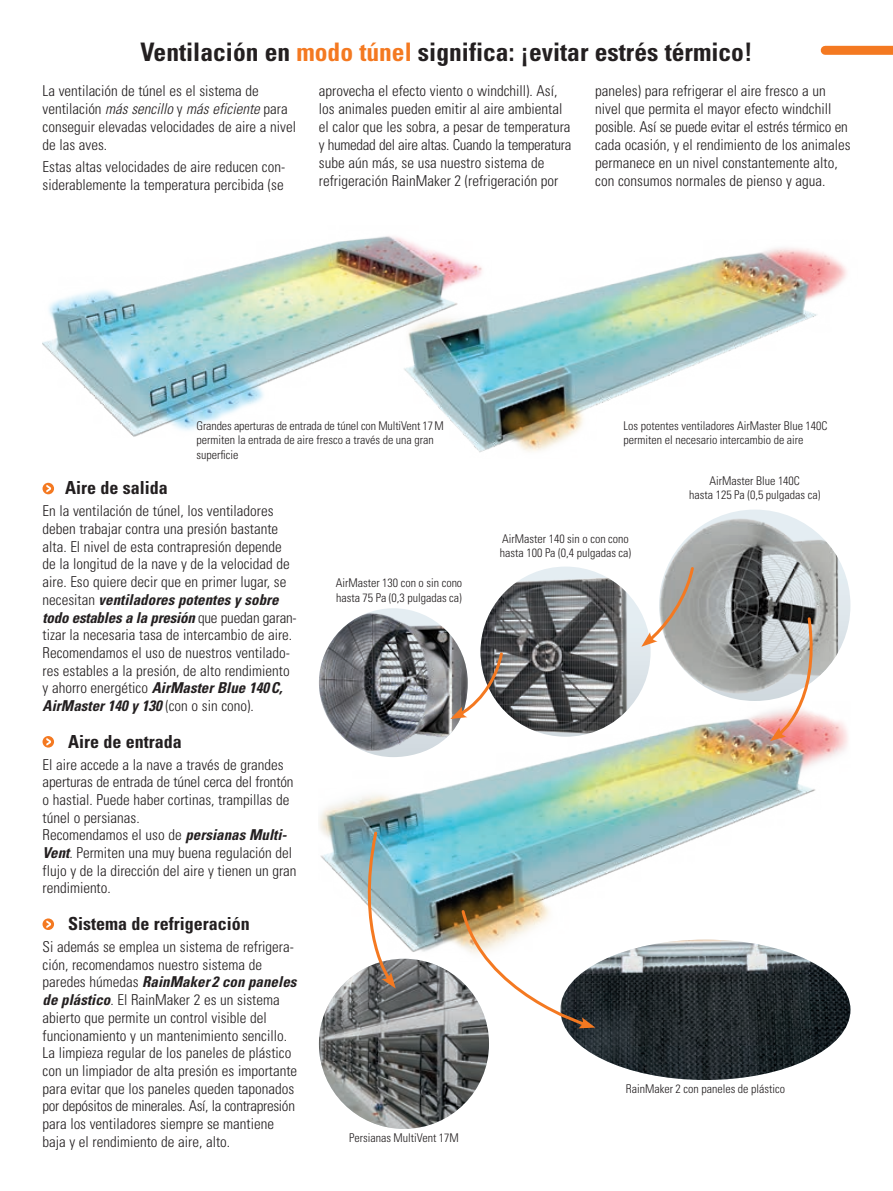
<style>
.page{position:relative;width:893px;height:1191px;background:#fff}
.page>*{position:absolute;margin:0;border:0;box-sizing:border-box;transform-origin:0 0}
.t1{font:700 condensed 25.5px "Univers LT Std";color:#231f20}
.t2{font:700 condensed 18px "Univers LT Std";color:#231f20}
.t3{font:300 condensed 15px/17.7px "Univers LT Std";color:#231f20}
.t4{font:300 condensed 12px/14.4px "Univers LT Std";color:#231f20}
.s1{color:#f47921}
.s2{font-style:italic}
.s3{font-weight:700;font-style:italic}
</style>
<div class="page">
<img style="left:43px;top:236px;width:356px;height:201px">
<img style="left:399px;top:238px;width:448px;height:215px">
<img style="left:319px;top:702px;width:529px;height:250px">
<img style="left:319px;top:958px;width:170px;height:170px;border-radius:85px">
<img style="left:355px;top:829px;width:41px;height:159px">
<img style="left:319px;top:608px;width:149px;height:149px;border-radius:74px">
<img style="left:659px;top:509px;width:191px;height:192px;border-radius:96px">
<div style="left:480px;top:566px;width:171px;height:170px;background:#e1e8ed;border-radius:85px"></div>
<img style="left:480px;top:571px;width:159px;height:165px">
<svg style="left:641px;top:565px;width:55px;height:82px"></svg>
<svg style="left:450px;top:650px;width:55px;height:69px"></svg>
<svg style="left:459px;top:908px;width:391px;height:172px"></svg>
<svg style="left:770px;top:615px;width:51px;height:126px"></svg>
<div style="left:43px;top:483px;width:11px;height:11px;background:#f47921;border-radius:50%"></div>
<svg style="left:46px;top:485px;width:5px;height:7px"></svg>
<div style="left:43px;top:736px;width:11px;height:11px;background:#f47921;border-radius:50%"></div>
<svg style="left:46px;top:738px;width:5px;height:7px"></svg>
<div style="left:43px;top:918px;width:11px;height:12px;background:#f47921;border-radius:50%"></div>
<svg style="left:46px;top:920px;width:5px;height:8px"></svg>
<div style="left:825px;top:46px;width:68px;height:9px;background:#f47921"></div>
<h1 class="t1" style="left:140px;top:36px;width:614px">Ventilación en <span class="s1">modo túnel</span> significa: ¡evitar estrés térmico!</h1>
<p class="t3" style="left:43px;top:82px;width:255px">La ventilación de túnel es el sistema de ventilación <span class="s2">más sencillo</span> y <span class="s2">más eficiente</span> para conseguir elevadas velocidades de aire a nivel de las aves.</p>
<p class="t3" style="left:43px;top:158px;width:244px">Estas altas velocidades de aire reducen con&shy;siderablemente la temperatura percibida (se</p>
<p class="t3" style="left:319px;top:82px;width:254px">aprovecha el efecto viento o windchill). Así, los animales pueden emitir al aire ambiental el calor que les sobra, a pesar de temperatura y humedad del aire altas. Cuando la temperatura sube aún más, se usa nuestro sistema de refrigeración RainMaker 2 (refrigeración por</p>
<p class="t3" style="left:595px;top:82px;width:257px">paneles) para refrigerar el aire fresco a un nivel que permita el mayor efecto windchill posible. Así se puede evitar el estrés térmico en cada ocasión, y el rendimiento de los animales permanece en un nivel constantemente alto, con consumos normales de pienso y agua.</p>
<p class="t4" style="left:196px;top:418px;width:249px">Grandes aperturas de entrada de túnel con MultiVent 17M permiten la entrada de aire fresco a través de una gran superficie</p>
<p class="t4" style="left:624px;top:418px;width:205px">Los potentes ventiladores AirMaster Blue 140C permiten el necesario intercambio de aire</p>
<p class="t2" style="left:65px;top:477px;width:104px">Aire de salida</p>
<p class="t3" style="left:43px;top:502px;width:256px">En la ventilación de túnel, los ventiladores deben trabajar contra una presión bastante alta. El nivel de esta contrapresión depende de la longitud de la nave y de la velocidad de aire. Eso quiere decir que en primer lugar, se necesitan <span class="s3">ventiladores potentes y sobre todo estables a la presión</span> que puedan garan&shy;tizar la necesaria tasa de intercambio de aire.<br>Recomendamos el uso de nuestros ventilado&shy;res estables a la presión, de alto rendimiento y ahorro energético <span class="s3">AirMaster Blue 140C, AirMaster 140 y 130</span> (con o sin cono).</p>
<p class="t2" style="left:68px;top:730px;width:115px">Aire de entrada</p>
<p class="t3" style="left:43px;top:755px;width:255px">El aire accede a la nave a través de grandes aperturas de entrada de túnel cerca del frontón o hastial. Puede haber cortinas, trampillas de túnel o persianas.<br>Recomendamos el uso de <span class="s3">persianas Multi-Vent</span>. Permiten una muy buena regulación del flujo y de la dirección del aire y tienen un gran rendimiento.</p>
<p class="t2" style="left:68px;top:912px;width:183px">Sistema de refrigeración</p>
<p class="t3" style="left:43px;top:937px;width:256px">Si además se emplea un sistema de refrigera&shy;ción, recomendamos nuestro sistema de paredes húmedas <span class="s3">RainMaker 2 con paneles de plástico</span>. El RainMaker 2 es un sistema abierto que permite un control visible del funcionamiento y un mantenimiento sencillo.<br>La limpieza regular de los paneles de plástico con un limpiador de alta presión es importante para evitar que los paneles queden taponados por depósitos de minerales. Así, la contrapresión para los ventiladores siempre se mantiene baja y el rendimiento de aire, alto.</p>
<p class="t4" style="left:336px;top:576px;width:128px">AirMaster 130 con o sin cono hasta 75 Pa (0,3 pulgadas ca)</p>
<p class="t4" style="left:349px;top:1130px;width:111px">Persianas MultiVent 17M</p>
<p class="t4" style="left:500px;top:531px;width:133px">AirMaster 140 sin o con cono hasta 100 Pa (0,4 pulgadas ca)</p>
<p class="t4" style="left:689px;top:473px;width:133px;text-align:center">AirMaster Blue 140C<br>hasta 125 Pa (0,5 pulgadas ca)</p>
<p class="t4" style="left:626px;top:1082px;width:161px">RainMaker 2 con paneles de plástico</p>
</div>
